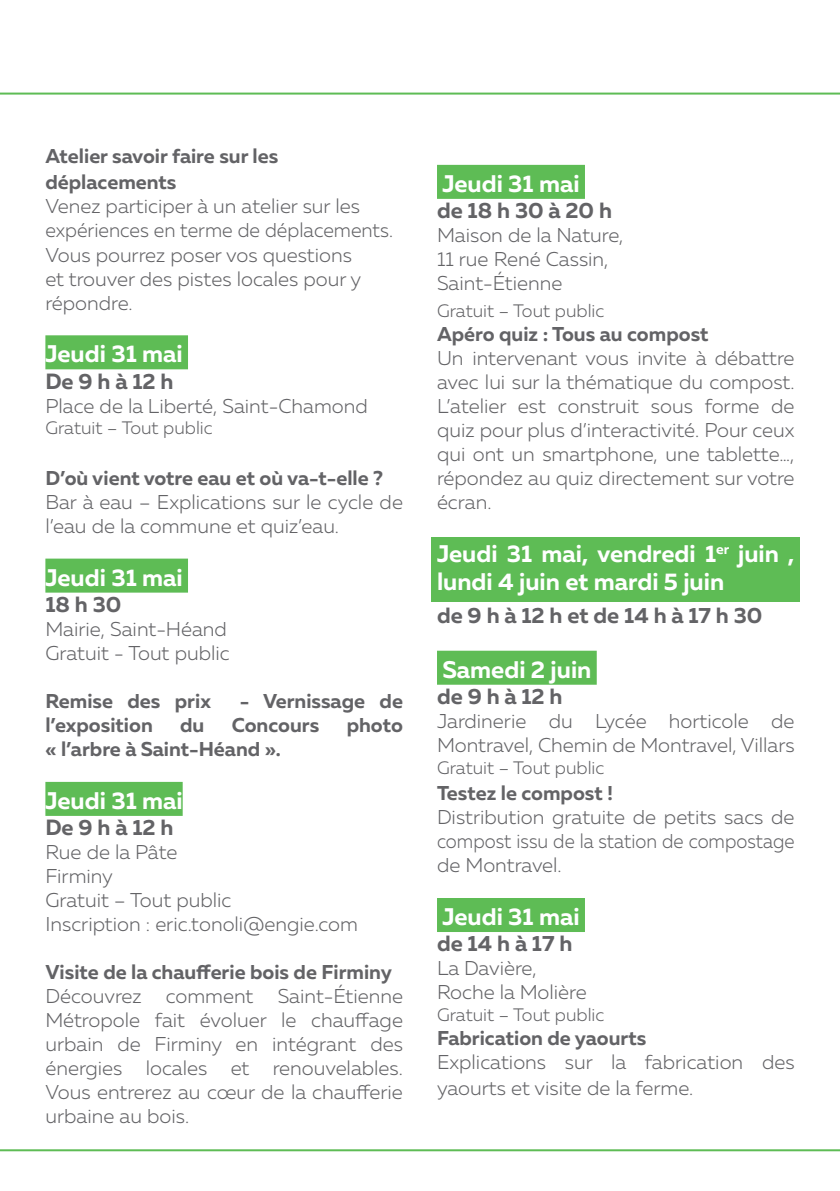
<style>
.page{position:relative;width:840px;height:1191px;background:#fff}
.page>*{position:absolute;margin:0;border:0;box-sizing:border-box;transform-origin:0 0}
.t1{font:700 24px/28.8px "Muller";color:#fff}
.t2{font:700 22px "Muller";color:#636366}
.t3{font:300 20px/24px "Muller";color:#636366}
.t4{font:700 20px/26.4px "Muller";color:#636366}
.t5{font:300 18px "Muller";color:#636366}
</style>
<div class="page">
<div style="left:45px;top:335px;width:143px;height:34px;background:#5ebc55"></div>
<div style="left:45px;top:558px;width:143px;height:34px;background:#5ebc55"></div>
<div style="left:45px;top:782px;width:137px;height:34px;background:#5ebc55"></div>
<div style="left:437px;top:165px;width:147px;height:34px;background:#5ebc55"></div>
<div style="left:431px;top:537px;width:368px;height:64px;background:#5ebc55"></div>
<div style="left:437px;top:650px;width:159px;height:34px;background:#5ebc55"></div>
<div style="left:437px;top:898px;width:147px;height:34px;background:#5ebc55"></div>
<hr style="left:0;top:93px;width:839px;height:2px;background:#5ebc55">
<hr style="left:0;top:1149px;width:839px;height:2px;background:#5ebc55">
<p class="t4" style="left:45px;top:143px;width:234px">Atelier savoir faire sur les déplacements</p>
<p class="t3" style="left:45px;top:194px;width:349px">Venez participer à un atelier sur les expériences en terme de déplacements.<br>Vous pourrez poser vos questions<br>et trouver des pistes locales pour y répondre.</p>
<p class="t1" style="left:45px;top:339px;width:139px">Jeudi 31 mai</p>
<p class="t2" style="left:45px;top:367px;width:129px">De 9 h à 12 h</p>
<p class="t3" style="left:45px;top:393px;width:324px">Place de la Liberté, Saint-Chamond</p>
<p class="t5" style="left:45px;top:417px;width:169px">Gratuit – Tout public</p>
<p class="t4" style="left:45px;top:464px;width:339px">D’où vient votre eau et où va-t-elle ?</p>
<p class="t3" style="left:45px;top:489px;width:359px">Bar à eau – Explications sur le cycle de l’eau de la commune et quiz’eau.</p>
<p class="t1" style="left:45px;top:563px;width:139px">Jeudi 31 mai</p>
<p class="t2" style="left:45px;top:590px;width:78px">18 h 30</p>
<p class="t3" style="left:45px;top:617px;width:186px">Mairie, Saint-Héand<br>Gratuit - Tout public</p>
<p class="t4" style="left:45px;top:688px;width:167px">Remise des prix</p>
<p class="t4" style="left:239px;top:688px;width:165px">- Vernissage de</p>
<p class="t4" style="left:45px;top:712px;width:109px">l’exposition</p>
<p class="t4" style="left:180px;top:712px;width:26px">du</p>
<p class="t4" style="left:232px;top:712px;width:89px">Concours</p>
<p class="t4" style="left:346px;top:712px;width:58px">photo</p>
<p class="t4" style="left:45px;top:736px;width:237px">« l’arbre à Saint-Héand ».</p>
<p class="t1" style="left:45px;top:786px;width:139px">Jeudi 31 mai</p>
<p class="t2" style="left:45px;top:814px;width:129px">De 9 h à 12 h</p>
<p class="t3" style="left:45px;top:840px;width:314px">Rue de la Pâte<br>Firminy<br>Gratuit – Tout public<br>Inscription : eric.tonoli@engie.com</p>
<p class="t4" style="left:45px;top:959px;width:348px">Visite de la chaufferie bois de Firminy</p>
<p class="t3" style="left:45px;top:984px;width:359px;text-align:justify">Découvrez comment Saint-Étienne Métropole fait évoluer le chauffage urbain de Firminy en intégrant des énergies locales et renouvelables.<br>Vous entrerez au cœur de la chaufferie urbaine au bois.</p>
<p class="t1" style="left:442px;top:169px;width:139px">Jeudi 31 mai</p>
<p class="t2" style="left:437px;top:197px;width:176px">de 18 h 30 à 20 h</p>
<p class="t3" style="left:437px;top:223px;width:188px">Maison de la Nature,<br>11 rue René Cassin,<br>Saint-Étienne</p>
<p class="t5" style="left:437px;top:300px;width:169px">Gratuit – Tout public</p>
<p class="t4" style="left:437px;top:320px;width:273px">Apéro quiz : Tous au compost</p>
<p class="t3" style="left:437px;top:345px;width:359px;text-align:justify">Un intervenant vous invite à débattre avec lui sur la thématique du compost.<br>L’atelier est construit sous forme de quiz pour plus d’interactivité. Pour ceux qui ont un smartphone, une tablette…, répondez au quiz directement sur votre écran.</p>
<p class="t1" style="left:437px;top:539px;width:359px">Jeudi 31 mai, vendredi 1<sup>er</sup> juin , lundi 4 juin et mardi 5 juin</p>
<p class="t2" style="left:437px;top:601px;width:327px">de 9 h à 12 h et de 14 h à 17 h 30</p>
<p class="t1" style="left:442px;top:655px;width:150px">Samedi 2 juin</p>
<p class="t2" style="left:437px;top:682px;width:127px">de 9 h à 12 h</p>
<p class="t3" style="left:437px;top:709px;width:359px">Jardinerie du Lycée horticole de<br>Montravel, Chemin de Montravel, Villars</p>
<p class="t5" style="left:437px;top:756px;width:169px">Gratuit – Tout public</p>
<p class="t4" style="left:437px;top:780px;width:177px">Testez le compost !</p>
<p class="t3" style="left:437px;top:805px;width:359px;text-align:justify">Distribution gratuite de petits sacs de compost issu de la station de compostage de Montravel.</p>
<p class="t1" style="left:442px;top:902px;width:139px">Jeudi 31 mai</p>
<p class="t2" style="left:437px;top:930px;width:137px">de 14 h à 17 h</p>
<p class="t3" style="left:437px;top:956px;width:151px">La Davière,<br>Roche la Molière</p>
<p class="t5" style="left:437px;top:1004px;width:169px">Gratuit – Tout public</p>
<p class="t4" style="left:437px;top:1024px;width:211px">Fabrication de yaourts</p>
<p class="t3" style="left:437px;top:1048px;width:359px;line-height:26.4px">Explications sur la fabrication des yaourts et visite de la ferme.</p>
</div>
